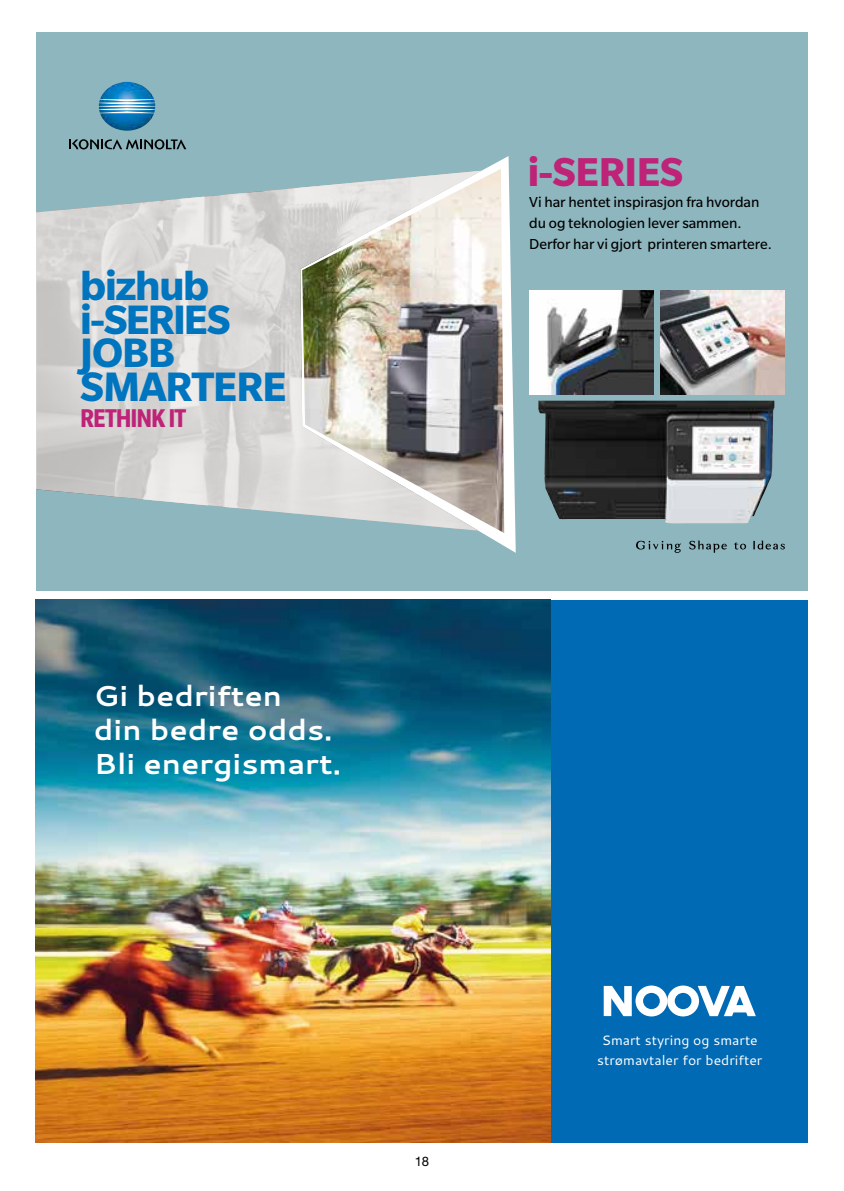
<style>
.page{position:relative;width:844px;height:1191px;background:#fff}
.page>*{position:absolute;margin:0;border:0;box-sizing:border-box;transform-origin:0 0}
.t1{font:700 44.8px/33.6px "Slate Std";letter-spacing:-.025em;color:#0075bf}
.t2{font:700 43.93px "Slate Std";letter-spacing:-.01em;color:#be2378}
.t3{font:700 28.88px/33.9px "Cantarell";color:#fff}
.t4{font:700 condensed 28px "Slate Std";letter-spacing:-.045em;color:#be2378}
.t5{font:15.75px/21px "Slate Std";color:#000}
.t6{font:13.65px/20.3px "Cantarell";color:#fff;text-align:center}
.t7{font:13.12px "Helvetica Neue";color:#000}
</style>
<div class="page">
<div style="left:36px;top:32px;width:771px;height:558px;background:#8eb6be"></div>
<svg style="left:482px;top:156px;width:33px;height:397px;fill:#fff"></svg>
<img style="left:472px;top:169px;width:32px;height:364px">
<svg style="left:36px;top:171px;width:445px;height:359px"></svg>
<div style="left:45px;top:237px;width:275px;height:225px;background:#fff;opacity:.1"></div>
<img style="left:99px;top:82px;width:56px;height:49px">
<svg style="left:69px;top:139px;width:117px;height:10px"></svg>
<svg style="left:689px;top:540px;width:37px;height:13px"></svg>
<svg style="left:753px;top:540px;width:31px;height:9px"></svg>
<svg style="left:636px;top:541px;width:45px;height:12px"></svg>
<svg style="left:734px;top:542px;width:12px;height:7px"></svg>
<img style="left:529px;top:291px;width:124px;height:103px">
<img style="left:660px;top:291px;width:124px;height:103px">
<img style="left:538px;top:401px;width:236px;height:123px">
<img style="left:36px;top:600px;width:514px;height:542px">
<div style="left:550px;top:600px;width:257px;height:542px;background:#006ab5"></div>
<svg style="left:603px;top:985px;width:152px;height:31px"></svg>
<h1 class="t1" style="left:80px;top:268px;width:207px">bizhub i-SERIES<br>JOBB<br>SMARTERE</h1>
<h3 class="t4" style="left:80px;top:403px;width:107px">RETHINK IT</h3>
<h2 class="t2" style="left:527px;top:148px;width:157px">i-SERIES</h2>
<p class="t5" style="left:529px;top:191px;width:244px">Vi har hentet inspirasjon fra hvordan du og teknologien lever sammen.<br>Derfor har vi gjort printeren smartere.</p>
<h3 class="t3" style="left:94px;top:678px;width:248px">Gi bedriften<br>din bedre odds.<br>Bli energismart.</h3>
<p class="t7" style="left:414px;top:1153px;width:16px">18</p>
<p class="t6" style="left:597px;top:1029px;width:167px">Smart styring og smarte strømavtaler for bedrifter</p>
</div>
